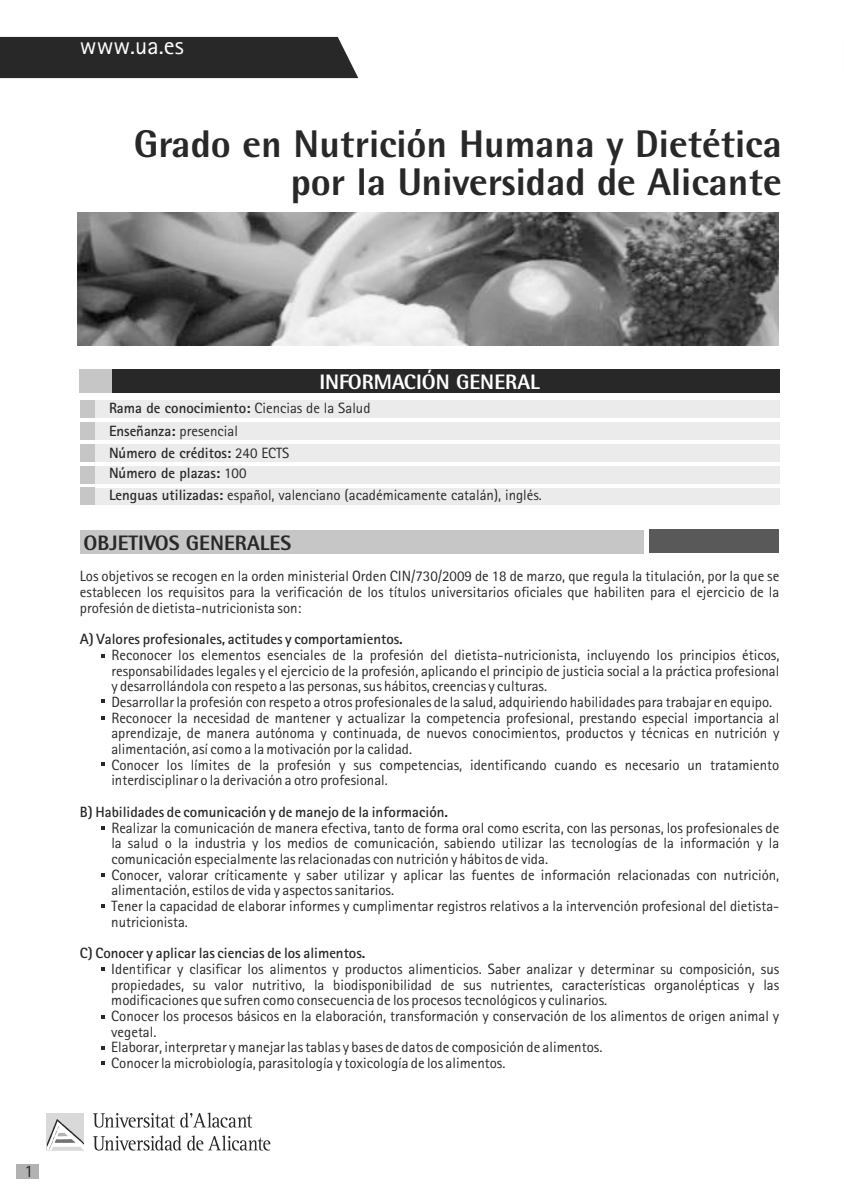
<style>
.page{position:relative;width:844px;height:1191px;background:#fff}
.page>*{position:absolute;margin:0;border:0;box-sizing:border-box;transform-origin:0 0}
.t1{font:700 38.68px/38.1px "Agfa Rotis Semisans Ex";color:#282828;text-align:right}
.t2{font:24.5px "Agfa Rotis Sans Serif";color:#fff}
.t3{font:700 21px "Agfa Rotis Semisans Ex";color:#282828}
.t4{font:700 21px "Agfa Rotis Semisans Ex";color:#fff}
.t5{font:17.5px "Agfa Rotis Sans Serif";color:#282828}
.t6{font:14.88px/15.6px "Agfa Rotis Sans Serif";color:#282828}
.t7{font:700 14.88px/23.4px "Agfa Rotis Sans Serif";color:#282828}
.s1{font-weight:400}
.s2{font-weight:700}
</style>
<div class="page">
<div style="left:80px;top:488px;width:700px;height:16px;background:#ebebeb"></div>
<div style="left:80px;top:530px;width:563px;height:23px;background:#c6c6c6"></div>
<div style="left:649px;top:530px;width:129px;height:23px;background:#595959"></div>
<div style="left:0;top:37px;width:358px;height:41px;background:#282828"></div>
<div style="left:47px;top:1113px;width:37px;height:37px;background:#d9d9d9"></div>
<svg style="left:47px;top:1119px;width:37px;height:31px"></svg>
<svg style="left:93px;top:1135px;width:177px;height:15px"></svg>
<svg style="left:93px;top:1112px;width:159px;height:15px"></svg>
<div style="left:80px;top:400px;width:700px;height:18px;background:#ebebeb"></div>
<div style="left:80px;top:400px;width:15px;height:18px;background:#c6c6c6"></div>
<div style="left:80px;top:422px;width:700px;height:17px;background:#ebebeb"></div>
<div style="left:80px;top:444px;width:700px;height:17px;background:#ebebeb"></div>
<div style="left:80px;top:466px;width:700px;height:17px;background:#ebebeb"></div>
<div style="left:80px;top:422px;width:15px;height:17px;background:#c6c6c6"></div>
<div style="left:80px;top:444px;width:15px;height:17px;background:#c6c6c6"></div>
<div style="left:80px;top:466px;width:15px;height:17px;background:#c6c6c6"></div>
<div style="left:80px;top:488px;width:15px;height:17px;background:#c6c6c6"></div>
<div style="left:80px;top:369px;width:699px;height:24px;background:#282828"></div>
<div style="left:80px;top:369px;width:32px;height:24px;background:#c6c6c6"></div>
<svg style="left:101px;top:654px;width:4px;height:4px"></svg>
<svg style="left:101px;top:699px;width:4px;height:4px"></svg>
<svg style="left:101px;top:716px;width:4px;height:4px"></svg>
<svg style="left:101px;top:762px;width:4px;height:4px"></svg>
<svg style="left:101px;top:826px;width:4px;height:3px"></svg>
<svg style="left:101px;top:873px;width:4px;height:4px"></svg>
<svg style="left:101px;top:904px;width:4px;height:4px"></svg>
<svg style="left:101px;top:967px;width:4px;height:4px"></svg>
<svg style="left:101px;top:1015px;width:4px;height:3px"></svg>
<svg style="left:101px;top:1046px;width:4px;height:3px"></svg>
<svg style="left:101px;top:1061px;width:4px;height:4px"></svg>
<div style="left:16px;top:1164px;width:23px;height:14px;background:#b2b2b2"></div>
<img style="left:78px;top:213px;width:700px;height:132px">
<h2 class="t2" style="left:80px;top:37px;width:105px">www.ua.es</h2>
<h1 class="t1" style="left:134px;top:129px;width:649px">Grado en Nutrición Humana y Dietética por la Universidad de Alicante</h1>
<p class="t5" style="left:24px;top:1165px;width:10px">1</p>
<h3 class="t4" style="left:319px;top:375px;width:222px">INFORMACIÓN GENERAL</h3>
<p class="t7" style="left:109px;top:397px;width:263px">Rama de conocimiento: <span class="s1">Ciencias de la Salud<br></span>Enseñanza: <span class="s1">presencial</span></p>
<p class="t6" style="left:109px;top:444px;width:434px;line-height:21px"><span class="s2">Número de créditos:</span> 240 ECTS<br><span class="s2">Número de plazas:</span> 100<br><span class="s2">Lenguas utilizadas:</span> español, valenciano (académicamente catalán), inglés.</p>
<h3 class="t3" style="left:83px;top:535px;width:209px">OBJETIVOS GENERALES</h3>
<p class="t6" style="left:80px;top:570px;width:700px;text-align:justify">Los objetivos se recogen en la orden ministerial Orden CIN/730/2009 de 18 de marzo, que regula la titulación, por la que se establecen los requisitos para la verificación de los títulos universitarios oficiales que habiliten para el ejercicio de la profesión de dietista-nutricionista son:</p>
<p class="t7" style="left:80px;top:629px;width:324px">A) Valores profesionales, actitudes y comportamientos.</p>
<p class="t6" style="left:111px;top:649px;width:669px">Reconocer los elementos esenciales de la profesión del dietista-nutricionista, incluyendo los principios éticos, responsabilidades legales y el ejercicio de la profesión, aplicando el principio de justicia social a la práctica profesional y desarrollándola con respeto a las personas, sus hábitos, creencias y culturas.<br>Desarrollar la profesión con respeto a otros profesionales de la salud, adquiriendo habilidades para trabajar en equipo.<br>Reconocer la necesidad de mantener y actualizar la competencia profesional, prestando especial importancia al aprendizaje, de manera autónoma y continuada, de nuevos conocimientos, productos y técnicas en nutrición y alimentación, así como a la motivación por la calidad.<br>Conocer los límites de la profesión y sus competencias, identificando cuando es necesario un tratamiento interdisciplinar o la derivación a otro profesional.</p>
<p class="t7" style="left:80px;top:801px;width:369px">B) Habilidades de comunicación y de manejo de la información.</p>
<p class="t6" style="left:111px;top:821px;width:669px">Realizar la comunicación de manera efectiva, tanto de forma oral como escrita, con las personas, los profesionales de la salud o la industria y los medios de comunicación, sabiendo utilizar las tecnologías de la información y la comunicación especialmente las relacionadas con nutrición y hábitos de vida.<br>Conocer, valorar críticamente y saber utilizar y aplicar las fuentes de información relacionadas con nutrición, alimentación, estilos de vida y aspectos sanitarios.<br>Tener la capacidad de elaborar informes y cumplimentar registros relativos a la intervención profesional del dietista&shy;nutricionista.</p>
<p class="t7" style="left:80px;top:943px;width:287px">C) Conocer y aplicar las ciencias de los alimentos.</p>
<p class="t6" style="left:111px;top:962px;width:669px">Identificar y clasificar los alimentos y productos alimenticios. Saber analizar y determinar su composición, sus propiedades, su valor nutritivo, la biodisponibilidad de sus nutrientes, características organolépticas y las modificaciones que sufren como consecuencia de los procesos tecnológicos y culinarios.<br>Conocer los procesos básicos en la elaboración, transformación y conservación de los alimentos de origen animal y vegetal.<br>Elaborar, interpretar y manejar las tablas y bases de datos de composición de alimentos.<br>Conocer la microbiología, parasitología y toxicología de los alimentos.</p>
</div>
